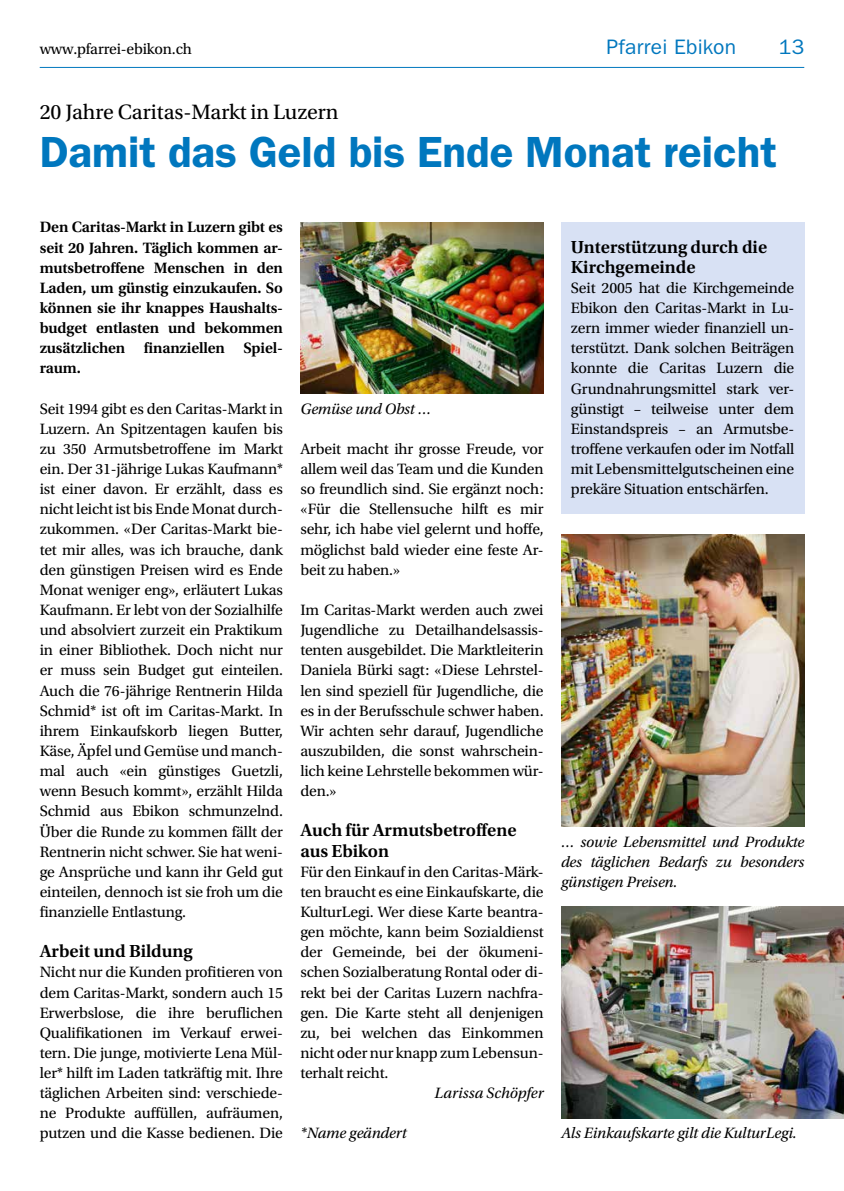
<style>
.page{position:relative;width:844px;height:1191px;background:#fff}
.page>*{position:absolute;margin:0;border:0;box-sizing:border-box;transform-origin:0 0}
.t1{font:600 43.75px "ITC Franklin Gothic Std";color:#0077be}
.t2{font:21.88px "Utopia Std";color:#000}
.t3{font:21px "ITC Franklin Gothic Std";letter-spacing:.01em;color:#0077be}
.t4{font:600 18.38px/20.1px "Utopia Std";color:#000}
.t5{font:15.75px/20.1px "Utopia Std";letter-spacing:-.01em;color:#000;text-align:justify}
.t6{font:600 15.75px/20.1px "Utopia Std";letter-spacing:-.01em;color:#000;text-align:justify}
.t7{font:italic 15.75px/20.1px "Utopia Std";letter-spacing:-.01em;color:#000;text-align:justify}
</style>
<div class="page">
<hr style="left:40px;top:67px;width:764px;height:1px;background:#0077be">
<div style="left:561px;top:222px;width:243px;height:292px;background:#d8e1f4"></div>
<img style="left:561px;top:534px;width:243px;height:292px">
<img style="left:300px;top:222px;width:243px;height:171px">
<img style="left:561px;top:907px;width:282px;height:211px">
<p class="t5" style="left:40px;top:39px;width:154px">www.pfarrei-ebikon.ch</p>
<h3 class="t3" style="left:606px;top:35px;width:131px">Pfarrei Ebikon</h3>
<h3 class="t3" style="left:778px;top:35px;width:27px">13</h3>
<h2 class="t2" style="left:40px;top:100px;width:300px">20 Jahre Caritas-Markt in Luzern</h2>
<h1 class="t1" style="left:40px;top:126px;width:738px">Damit das Geld bis Ende Monat reicht</h1>
<p class="t6" style="left:40px;top:217px;width:245px">Den Caritas-Markt in Luzern gibt es seit 20 Jahren. Täglich kommen ar&shy;mutsbetroffene Menschen in den Laden, um günstig einzukaufen. So können sie ihr knappes Haushalts&shy;budget entlasten und bekommen zusätzlichen finanziellen Spiel&shy;raum.</p>
<p class="t5" style="left:40px;top:399px;width:245px">Seit 1994 gibt es den Caritas-Markt in Luzern. An Spitzentagen kaufen bis zu 350 Armutsbetroffene im Markt ein. Der 31-jährige Lukas Kaufmann* ist einer davon. Er erzählt, dass es nicht leicht ist bis Ende Monat durch&shy;zukommen. «Der Caritas-Markt bie&shy;tet mir alles, was ich brauche, dank den günstigen Preisen wird es Ende Monat weniger eng», erläutert Lukas Kaufmann. Er lebt von der Sozialhilfe und absolviert zurzeit ein Praktikum in einer Bibliothek. Doch nicht nur er muss sein Budget gut einteilen.<br>Auch die 76-jährige Rentnerin Hilda Schmid* ist oft im Caritas-Markt. In ihrem Einkaufskorb liegen Butter, Käse, Äpfel und Gemüse und manch&shy;mal auch «ein günstiges Guetzli, wenn Besuch kommt», erzählt Hilda Schmid aus Ebikon schmunzelnd.<br>Über die Runde zu kommen fällt der Rentnerin nicht schwer. Sie hat weni&shy;ge Ansprüche und kann ihr Geld gut einteilen, dennoch ist sie froh um die finanzielle Entlastung.</p>
<p class="t4" style="left:40px;top:941px;width:154px">Arbeit und Bildung</p>
<p class="t5" style="left:40px;top:962px;width:245px">Nicht nur die Kunden profitieren von dem Caritas-Markt, sondern auch 15<br>Erwerbslose, die ihre beruflichen Qualifikationen im Verkauf erwei&shy;tern. Die junge, motivierte Lena Mül&shy;ler* hilft im Laden tatkräftig mit. Ihre täglichen Arbeiten sind: verschiede&shy;ne Produkte auffüllen, aufräumen, putzen und die Kasse bedienen. Die</p>
<p class="t7" style="left:300px;top:399px;width:132px">Gemüse und Obst …</p>
<p class="t5" style="left:300px;top:439px;width:245px">Arbeit macht ihr grosse Freude, vor allem weil das Team und die Kunden so freundlich sind. Sie ergänzt noch: «Für die Stellensuche hilft es mir sehr, ich habe viel gelernt und hoffe, möglichst bald wieder eine feste Ar&shy;beit zu haben.»</p>
<p class="t5" style="left:300px;top:600px;width:245px">Im Caritas-Markt werden auch zwei Jugendliche zu Detailhandelsassis&shy;tenten ausgebildet. Die Marktleiterin Daniela Bürki sagt: «Diese Lehrstel&shy;len sind speziell für Jugendliche, die es in der Berufsschule schwer haben.<br>Wir achten sehr darauf, Jugendliche auszubilden, die sonst wahrschein&shy;lich keine Lehrstelle bekommen wür&shy;den.»</p>
<p class="t4" style="left:300px;top:820px;width:218px">Auch für Armutsbetroffene aus Ebikon</p>
<p class="t5" style="left:300px;top:861px;width:245px">Für den Einkauf in den Caritas-Märk&shy;ten braucht es eine Einkaufskarte, die KulturLegi. Wer diese Karte beantra&shy;gen möchte, kann beim Sozialdienst der Gemeinde, bei der ökumeni&shy;schen Sozialberatung Rontal oder di&shy;rekt bei der Caritas Luzern nachfra&shy;gen. Die Karte steht all denjenigen zu, bei welchen das Einkommen nicht oder nur knapp zum Lebensun&shy;terhalt reicht.</p>
<p class="t7" style="left:434px;top:1083px;width:110px">Larissa Schöpfer</p>
<p class="t7" style="left:300px;top:1123px;width:108px">*Name geändert</p>
<p class="t4" style="left:570px;top:237px;width:198px">Unterstützung durch die<br>Kirchgemeinde</p>
<p class="t5" style="left:570px;top:278px;width:225px;text-align:left">Seit 2005 hat die Kirchgemeinde<br>Ebikon den Caritas-Markt in Lu&shy;zern immer wieder finanziell un&shy;terstützt. Dank solchen Beiträgen konnte die Caritas Luzern die<br>Grundnahrungsmittel stark ver&shy;günstigt – teilweise unter dem<br>Einstandspreis – an Armutsbe&shy;troffene verkaufen oder im Notfall mit Lebensmittelgutscheinen eine prekäre Situation entschärfen.</p>
<p class="t7" style="left:561px;top:831px;width:245px">… sowie Lebensmittel und Produkte des täglichen Bedarfs zu besonders günstigen Preisen.</p>
<p class="t7" style="left:561px;top:1123px;width:237px">Als Einkaufskarte gilt die KulturLegi.</p>
</div>
